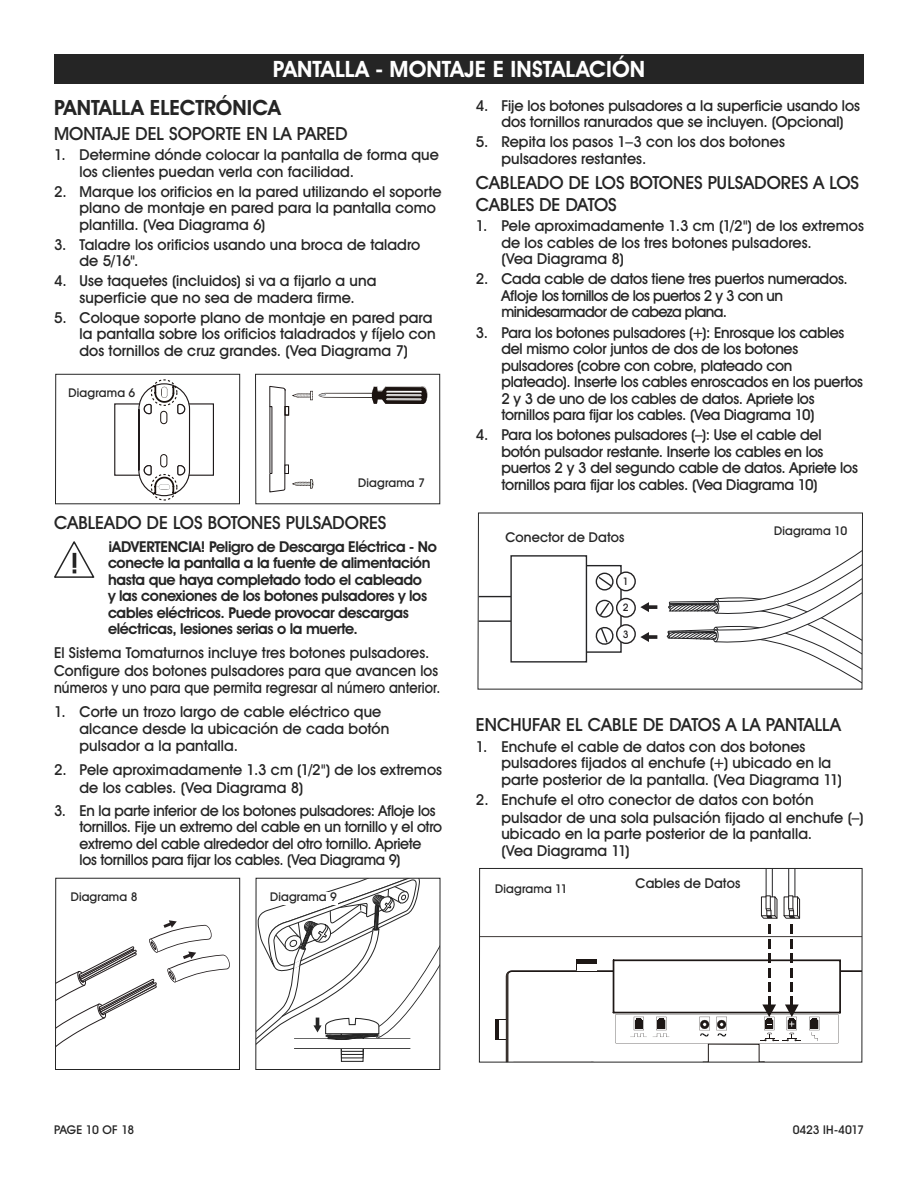
<style>
.page{position:relative;width:918px;height:1188px;background:#fff}
.page>*{position:absolute;margin:0;border:0;box-sizing:border-box;transform-origin:0 0}
.t1{font:700 22.5px "Uline Two Knine";letter-spacing:.005em;color:#fff}
.t2{font:700 21px "Uline Two Knine";letter-spacing:-.005em;color:#252525}
.t3{font:18px/21.6px "Uline Two Knine";color:#252525}
.t4{font:15px/16.5px "Uline Two Knine";letter-spacing:-.005em;color:#252525}
.t5{font:700 15px/16.5px "Uline Two Knine";letter-spacing:-.025em;color:#252525}
.t6{font:15px/16.5px "Uline Two Knine";letter-spacing:-.03em;color:#252525}
.t7{font:13.5px "Uline Two Knine";letter-spacing:.01em;color:#252525}
.t8{font:12px "Uline Two Knine";letter-spacing:.015em;color:#252525}
.t9{font:12px "Uline Two Knine";letter-spacing:-.01em;color:#252525}
.t10{font:12px "Uline Two Knine";letter-spacing:-.02em;color:#252525}
.t11{font:10.35px "Uline Two Knine";color:#242122}
</style>
<div class="page">
<svg style="left:54px;top:541px;width:40px;height:37px"></svg>
<div style="left:54px;top:54px;width:810px;height:30px;background:#252525"></div>
<div style="left:114px;top:403px;width:100px;height:73px;border:1px solid #1f191a"></div>
<svg style="left:138px;top:383px;width:53px;height:114px"></svg>
<div style="left:151px;top:474px;width:26px;height:27px;border:1px dashed #1b1310;border-radius:50%"></div>
<div style="left:151px;top:379px;width:26px;height:27px;border:1px dashed #1b1310;border-radius:50%"></div>
<div style="left:55px;top:374px;width:185px;height:130px;border:1px solid #252525"></div>
<svg style="left:269px;top:386px;width:44px;height:106px"></svg>
<svg style="left:319px;top:386px;width:108px;height:18px"></svg>
<div style="left:255px;top:374px;width:185px;height:130px;border:1px solid #252525"></div>
<svg style="left:57px;top:920px;width:173px;height:126px"></svg>
<div style="left:55px;top:878px;width:185px;height:192px;border:1px solid #252525"></div>
<div style="left:341px;top:1030px;width:22px;height:31px;background:linear-gradient(to right,#a0a0a0,#a0a0a0)"></div>
<div style="left:341px;top:1030px;width:23px;height:32px;border:1px solid #252525"></div>
<div style="left:341px;top:1027px;width:22px;height:31px;background:#fff"></div>
<div style="left:341px;top:1025px;width:23px;height:30px;border:1px solid #252525"></div>
<div style="left:341px;top:1026px;width:23px;height:26px;border:1px solid #252525"></div>
<svg style="left:257px;top:880px;width:181px;height:171px"></svg>
<div style="left:255px;top:878px;width:185px;height:192px;border:1px solid #252525"></div>
<svg style="left:477px;top:512px;width:386px;height:178px"></svg>
<svg style="left:481px;top:936px;width:379px;height:124px"></svg>
<svg style="left:495px;top:1019px;width:11px;height:21px"></svg>
<div style="left:500px;top:1020px;width:6px;height:19px;background:#fff"></div>
<svg style="left:791px;top:925px;width:2px;height:9px"></svg>
<svg style="left:768px;top:925px;width:3px;height:9px"></svg>
<svg style="left:506px;top:940px;width:354px;height:120px"></svg>
<svg style="left:784px;top:870px;width:16px;height:49px"></svg>
<svg style="left:761px;top:870px;width:16px;height:49px"></svg>
<div style="left:479px;top:868px;width:383px;height:194px;border:1px solid #252525"></div>
<div style="left:269px;top:892px;width:69px;height:13px;background:#fff"></div>
<h1 class="t1" style="left:273px;top:56px;width:374px">PANTALLA - MONTAJE E INSTALACIÓN</h1>
<h2 class="t2" style="left:54px;top:95px;width:228px">PANTALLA ELECTRÓNICA</h2>
<p class="t3" style="left:54px;top:123px;width:295px">MONTAJE DEL SOPORTE EN LA PARED</p>
<p class="t4" style="left:80px;top:147px;width:361px;text-indent:-26px">1. Determine dónde colocar la pantalla de forma que los clientes puedan verla con facilidad.</p>
<p class="t4" style="left:80px;top:183px;width:364px;text-indent:-26px">2. Marque los orificios en la pared utilizando el soporte plano de montaje en pared para la pantalla como plantilla. (Vea Diagrama 6)</p>
<p class="t4" style="left:80px;top:236px;width:342px;text-indent:-26px">3. Taladre los orificios usando una broca de taladro de 5/16".</p>
<p class="t4" style="left:54px;top:273px;width:324px;text-align:center">4. Use taquetes (incluidos) si va a fijarlo a una superficie que no sea de madera firme.</p>
<p class="t4" style="left:80px;top:309px;width:358px;text-indent:-26px">5. Coloque soporte plano de montaje en pared para la pantalla sobre los orificios taladrados y fíjelo con dos tornillos de cruz grandes. (Vea Diagrama 7)</p>
<p class="t8" style="left:69px;top:385px;width:68px">Diagrama 6</p>
<p class="t8" style="left:358px;top:475px;width:68px">Diagrama 7</p>
<p class="t3" style="left:54px;top:511px;width:334px">CABLEADO DE LOS BOTONES PULSADORES</p>
<p class="t5" style="left:108px;top:538px;width:330px">¡ADVERTENCIA! Peligro de Descarga Eléctrica - No conecte la pantalla a la fuente de alimentación hasta que haya completado todo el cableado<br>y las conexiones de los botones pulsadores y los cables eléctricos. Puede provocar descargas eléctricas, lesiones serias o la muerte.</p>
<p class="t4" style="left:54px;top:644px;width:388px;line-height:17.2px">El Sistema Tomaturnos incluye tres botones pulsadores.<br>Configure dos botones pulsadores para que avancen los números y uno para que permita regresar al número anterior.</p>
<p class="t4" style="left:80px;top:703px;width:311px;line-height:17.2px;text-indent:-26px">1. Corte un trozo largo de cable eléctrico que alcance desde la ubicación de cada botón pulsador a la pantalla.</p>
<p class="t4" style="left:80px;top:761px;width:364px;line-height:17.2px;text-indent:-26px">2. Pele aproximadamente 1.3 cm (1/2") de los extremos de los cables. (Vea Diagrama 8)</p>
<p class="t4" style="left:80px;top:802px;width:364px;text-indent:-26px">3. En la parte inferior de los botones pulsadores: Afloje los tornillos. Fije un extremo del cable en un tornillo y el otro extremo del cable alrededor del otro tornillo. Apriete los tornillos para fijar los cables. (Vea Diagrama 9)</p>
<p class="t8" style="left:71px;top:889px;width:68px">Diagrama 8</p>
<p class="t8" style="left:270px;top:890px;width:68px">Diagrama 9</p>
<p class="t4" style="left:501px;top:97px;width:360px;text-indent:-26px">4. Fije los botones pulsadores a la superficie usando los dos tornillos ranurados que se incluyen. (Opcional)</p>
<p class="t4" style="left:501px;top:134px;width:285px;text-indent:-26px">5. Repita los pasos 1–3 con los dos botones pulsadores restantes.</p>
<p class="t3" style="left:476px;top:172px;width:385px">CABLEADO DE LOS BOTONES PULSADORES A LOS<br>CABLES DE DATOS</p>
<p class="t4" style="left:501px;top:217px;width:364px;text-indent:-26px">1. Pele aproximadamente 1.3 cm (1/2") de los extremos de los cables de los tres botones pulsadores.<br>(Vea Diagrama 8)</p>
<p class="t6" style="left:501px;top:271px;width:348px;text-indent:-26px">2. Cada cable de datos tiene tres puertos numerados.<br>Afloje los tornillos de los puertos 2 y 3 con un minidesarmador de cabeza plana.</p>
<p class="t4" style="left:501px;top:324px;width:363px;text-indent:-26px">3. Para los botones pulsadores (+): Enrosque los cables del mismo color juntos de dos de los botones pulsadores (cobre con cobre, plateado con plateado). Inserte los cables enroscados en los puertos 2 y 3 de uno de los cables de datos. Apriete los tornillos para fijar los cables. (Vea Diagrama 10)</p>
<p class="t4" style="left:501px;top:427px;width:358px;text-indent:-26px">4. Para los botones pulsadores (–): Use el cable del botón pulsador restante. Inserte los cables en los puertos 2 y 3 del segundo cable de datos. Apriete los tornillos para fijar los cables. (Vea Diagrama 10)</p>
<p class="t7" style="left:505px;top:529px;width:120px">Conector de Datos</p>
<p class="t11" style="left:623px;top:575px;width:7px">1</p>
<p class="t11" style="left:623px;top:601px;width:7px">2</p>
<p class="t11" style="left:623px;top:628px;width:7px">3</p>
<p class="t8" style="left:774px;top:524px;width:75px">Diagrama 10</p>
<p class="t3" style="left:476px;top:714px;width:367px">ENCHUFAR EL CABLE DE DATOS A LA PANTALLA</p>
<p class="t4" style="left:501px;top:738px;width:342px;text-indent:-26px">1. Enchufe el cable de datos con dos botones pulsadores fijados al enchufe (+) ubicado en la parte posterior de la pantalla. (Vea Diagrama 11)</p>
<p class="t4" style="left:501px;top:790px;width:364px;line-height:18px;text-indent:-26px">2. Enchufe el otro conector de datos con botón pulsador de una sola pulsación fijado al enchufe (–)</p>
<p class="t4" style="left:501px;top:826px;width:312px">ubicado en la parte posterior de la pantalla. (Vea Diagrama 11)</p>
<p class="t8" style="left:495px;top:881px;width:74px">Diagrama 11</p>
<p class="t7" style="left:636px;top:874px;width:106px">Cables de Datos</p>
<p class="t10" style="left:54px;top:1122px;width:82px">PAGE 10 OF 18</p>
<p class="t9" style="left:793px;top:1122px;width:73px">0423 IH-4017</p>
</div>
